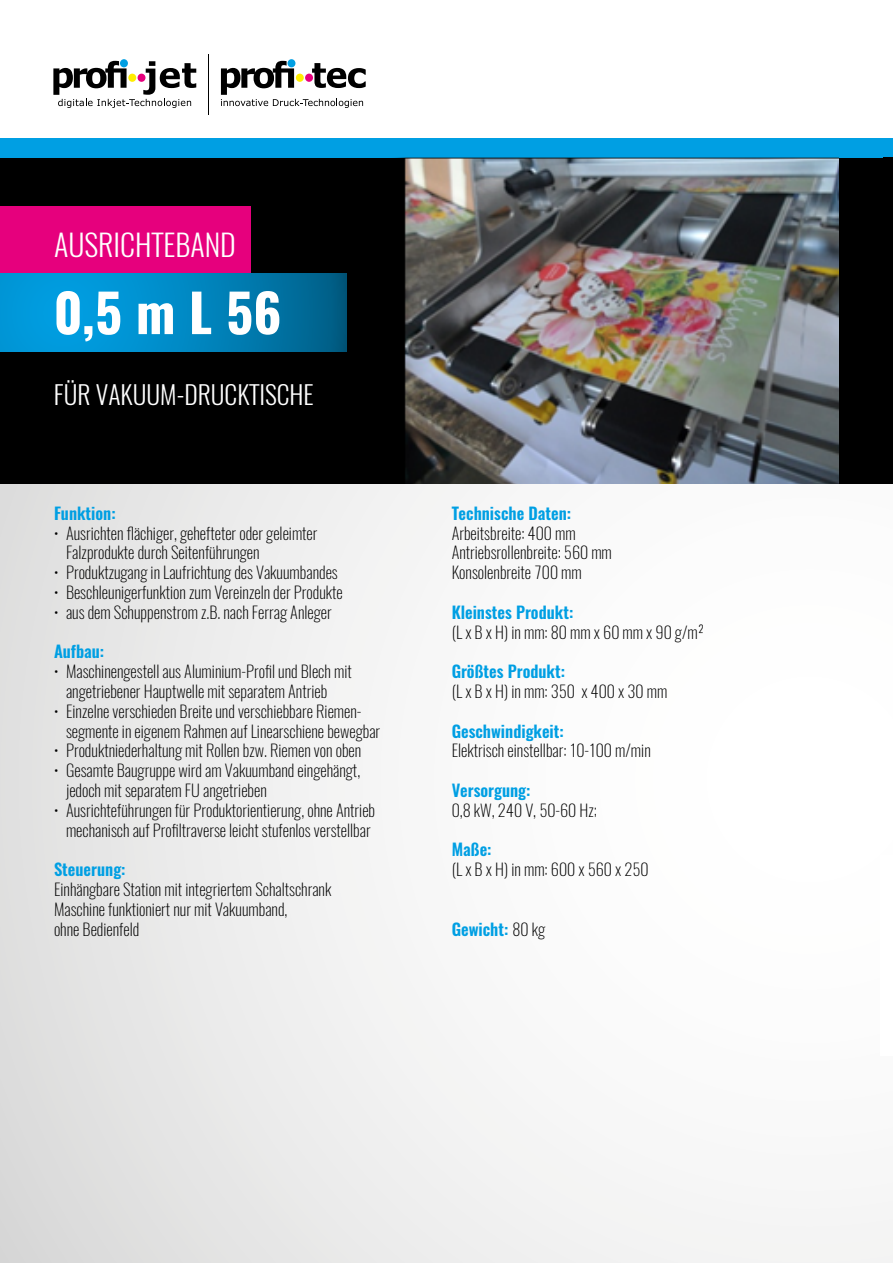
<style>
.page{position:relative;width:893px;height:1263px;background:#fff}
.page>*{position:absolute;margin:0;border:0;box-sizing:border-box;transform-origin:0 0}
.t1{font:700 52.5px "Oswald";color:#fff}
.t2{font:300 30px "Oswald";color:#fff}
.t3{font:300 25.65px "Oswald";color:#fff}
.t4{font:200 16.5px/19.8px "Oswald";color:#000}
.t5{font:600 16.5px "Oswald";color:#009fe3}
.s1{font-weight:200;color:#000}
</style>
<div class="page">
<div style="left:0;top:483px;width:893px;height:780px;background:linear-gradient(to right,#e3e3e2,#fff)"></div>
<div style="left:0;top:138px;width:893px;height:20px;background:#009fe3"></div>
<div style="left:0;top:158px;width:893px;height:325px;background:#000"></div>
<img style="left:395px;top:157px;width:444px;height:326px">
<div style="left:0;top:206px;width:251px;height:123px;background:#e6007d"></div>
<svg style="left:0;top:273px;width:347px;height:79px;background:#0085bf"></svg>
<div style="left:881px;top:855px;width:12px;height:201px;background:#fff"></div>
<hr style="left:208px;top:54px;width:1px;height:60px;background:#000">
<div style="left:288px;top:59px;width:7px;height:8px;background:#009fe3;border-radius:50%"></div>
<svg style="left:221px;top:61px;width:145px;height:47px"></svg>
<svg style="left:53px;top:61px;width:143px;height:47px"></svg>
<h2 class="t2" style="left:54px;top:224px;width:183px">AUSRICHTEBAND</h2>
<h1 class="t1" style="left:54px;top:276px;width:229px">0,5 m L 56</h1>
<h3 class="t3" style="left:54px;top:377px;width:261px">FÜR VAKUUM-DRUCKTISCHE</h3>
<p class="t5" style="left:54px;top:502px;width:63px">Funktion:</p>
<p class="t4" style="left:66px;top:523px;width:253px;text-indent:-12px">• Ausrichten flächiger, gehefteter oder geleimter<br>Falzprodukte durch Seitenführungen</p>
<p class="t4" style="left:54px;top:562px;width:285px">• Produktzugang in Laufrichtung des Vakuumbandes</p>
<p class="t4" style="left:54px;top:582px;width:290px">• Beschleunigerfunktion zum Vereinzeln der Produkte</p>
<p class="t4" style="left:54px;top:602px;width:279px">• aus dem Schuppenstrom z.B. nach Ferrag Anleger</p>
<p class="t5" style="left:54px;top:640px;width:52px">Aufbau:</p>
<p class="t4" style="left:66px;top:661px;width:287px;text-indent:-12px">• Maschinengestell aus Aluminium-Profil und Blech mit angetriebener Hauptwelle mit separatem Antrieb</p>
<p class="t4" style="left:66px;top:701px;width:316px;text-indent:-12px">• Einzelne verschieden Breite und verschiebbare Riemen&shy;segmente in eigenem Rahmen auf Linearschiene bewegbar</p>
<p class="t4" style="left:54px;top:741px;width:309px">• Produktniederhaltung mit Rollen bzw. Riemen von oben</p>
<p class="t4" style="left:66px;top:760px;width:296px;text-indent:-12px">• Gesamte Baugruppe wird am Vakuumband eingehängt, jedoch mit separatem FU angetrieben</p>
<p class="t4" style="left:54px;top:800px;width:323px;text-align:center">• Ausrichteführungen für Produktorientierung, ohne Antrieb mechanisch auf Profiltraverse leicht stufenlos verstellbar</p>
<p class="t5" style="left:54px;top:858px;width:73px">Steuerung:</p>
<p class="t4" style="left:54px;top:879px;width:279px">Einhängbare Station mit integriertem Schaltschrank<br>Maschine funktioniert nur mit Vakuumband,<br>ohne Bedienfeld</p>
<p class="t5" style="left:452px;top:502px;width:121px">Technische Daten:</p>
<p class="t4" style="left:452px;top:523px;width:162px">Arbeitsbreite: 400 mm<br>Antriebsrollenbreite: 560 mm<br>Konsolenbreite 700 mm</p>
<p class="t5" style="left:452px;top:601px;width:123px">Kleinstes Produkt:</p>
<p class="t4" style="left:452px;top:622px;width:254px">(L x B x H) in mm: 80 mm x 60 mm x 90 g/m²</p>
<p class="t5" style="left:452px;top:660px;width:115px">Größtes Produkt:</p>
<p class="t4" style="left:452px;top:681px;width:217px">(L x B x H) in mm: 350 x 400 x 30 mm</p>
<p class="t5" style="left:452px;top:719px;width:114px">Geschwindigkeit:</p>
<p class="t4" style="left:452px;top:741px;width:201px">Elektrisch einstellbar: 10-100 m/min</p>
<p class="t5" style="left:452px;top:779px;width:80px">Versorgung:</p>
<p class="t4" style="left:452px;top:800px;width:147px">0,8 kW, 240 V, 50-60 Hz;</p>
<p class="t5" style="left:452px;top:838px;width:41px">Maße:</p>
<p class="t4" style="left:452px;top:859px;width:199px">(L x B x H) in mm: 600 x 560 x 250</p>
<p class="t5" style="left:452px;top:917px;width:95px">Gewicht: <span class="s1">80 kg</span></p>
</div>
